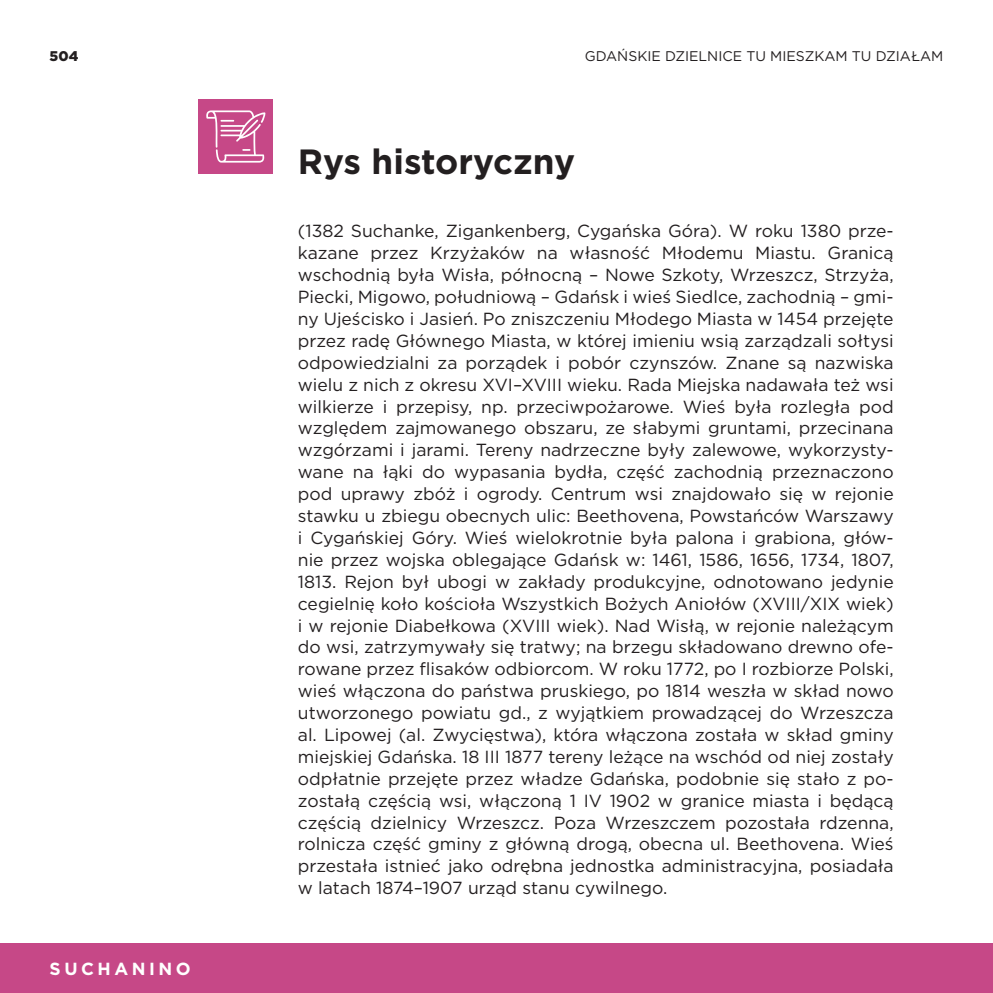
<style>
.page{position:relative;width:993px;height:993px;background:#fff}
.page>*{position:absolute;margin:0;border:0;box-sizing:border-box;transform-origin:0 0}
.t1{font:700 35px "Gotham";color:#231f20}
.t2{font:17.5px/21.9px "Gotham";color:#231f20;text-align:justify}
.t3{font:700 17.5px "Gotham";letter-spacing:.2em;color:#fff}
.t4{font:14px "Gotham";color:#231f20}
.t5{font:900 14px "Gotham";color:#231f20}
</style>
<div class="page">
<div style="left:0;top:943px;width:992px;height:49px;background:#c64887"></div>
<div style="left:198px;top:99px;width:75px;height:75px;background:#c64887"></div>
<svg style="left:206px;top:110px;width:59px;height:52px"></svg>
<p class="t5" style="left:50px;top:46px;width:30px">504</p>
<p class="t4" style="left:584px;top:47px;width:360px">GDAŃSKIE DZIELNICE TU MIESZKAM TU DZIAŁAM</p>
<h1 class="t1" style="left:298px;top:138px;width:279px">Rys historyczny</h1>
<p class="t3" style="left:50px;top:957px;width:142px">SUCHANINO</p>
<p class="t2" style="left:298px;top:220px;width:597px">(1382 Suchanke, Zigankenberg, Cygańska Góra). W roku 1380 prze&shy;kazane przez Krzyżaków na własność Młodemu Miastu. Granicą wschodnią była Wisła, północną – Nowe Szkoty, Wrzeszcz, Strzyża, Piecki, Migowo, południową – Gdańsk i wieś Siedlce, zachodnią – gmi&shy;ny Ujeścisko i Jasień. Po zniszczeniu Młodego Miasta w 1454 przejęte przez radę Głównego Miasta, w której imieniu wsią zarządzali sołtysi odpowiedzialni za porządek i pobór czynszów. Znane są nazwiska wielu z nich z okresu XVI–XVIII wieku. Rada Miejska nadawała też wsi wilkierze i przepisy, np. przeciwpożarowe. Wieś była rozległa pod względem zajmowanego obszaru, ze słabymi gruntami, przecinana wzgórzami i jarami. Tereny nadrzeczne były zalewowe, wykorzysty&shy;wane na łąki do wypasania bydła, część zachodnią przeznaczono pod uprawy zbóż i ogrody. Centrum wsi znajdowało się w rejonie stawku u zbiegu obecnych ulic: Beethovena, Powstańców Warszawy i Cygańskiej Góry. Wieś wielokrotnie była palona i grabiona, głów&shy;nie przez wojska oblegające Gdańsk w: 1461, 1586, 1656, 1734, 1807, 1813. Rejon był ubogi w zakłady produkcyjne, odnotowano jedynie cegielnię koło kościoła Wszystkich Bożych Aniołów (XVIII/XIX wiek) i w rejonie Diabełkowa (XVIII wiek). Nad Wisłą, w rejonie należącym do wsi, zatrzymywały się tratwy; na brzegu składowano drewno ofe&shy;rowane przez flisaków odbiorcom. W roku 1772, po I rozbiorze Polski, wieś włączona do państwa pruskiego, po 1814 weszła w skład nowo utworzonego powiatu gd., z wyjątkiem prowadzącej do Wrzeszcza al. Lipowej (al. Zwycięstwa), która włączona została w skład gminy miejskiej Gdańska. 18 III 1877 tereny leżące na wschód od niej zostały odpłatnie przejęte przez władze Gdańska, podobnie się stało z po&shy;zostałą częścią wsi, włączoną 1 IV 1902 w granice miasta i będącą częścią dzielnicy Wrzeszcz. Poza Wrzeszczem pozostała rdzenna, rolnicza część gminy z główną drogą, obecna ul. Beethovena. Wieś przestała istnieć jako odrębna jednostka administracyjna, posiadała w latach 1874–1907 urząd stanu cywilnego.</p>
</div>
